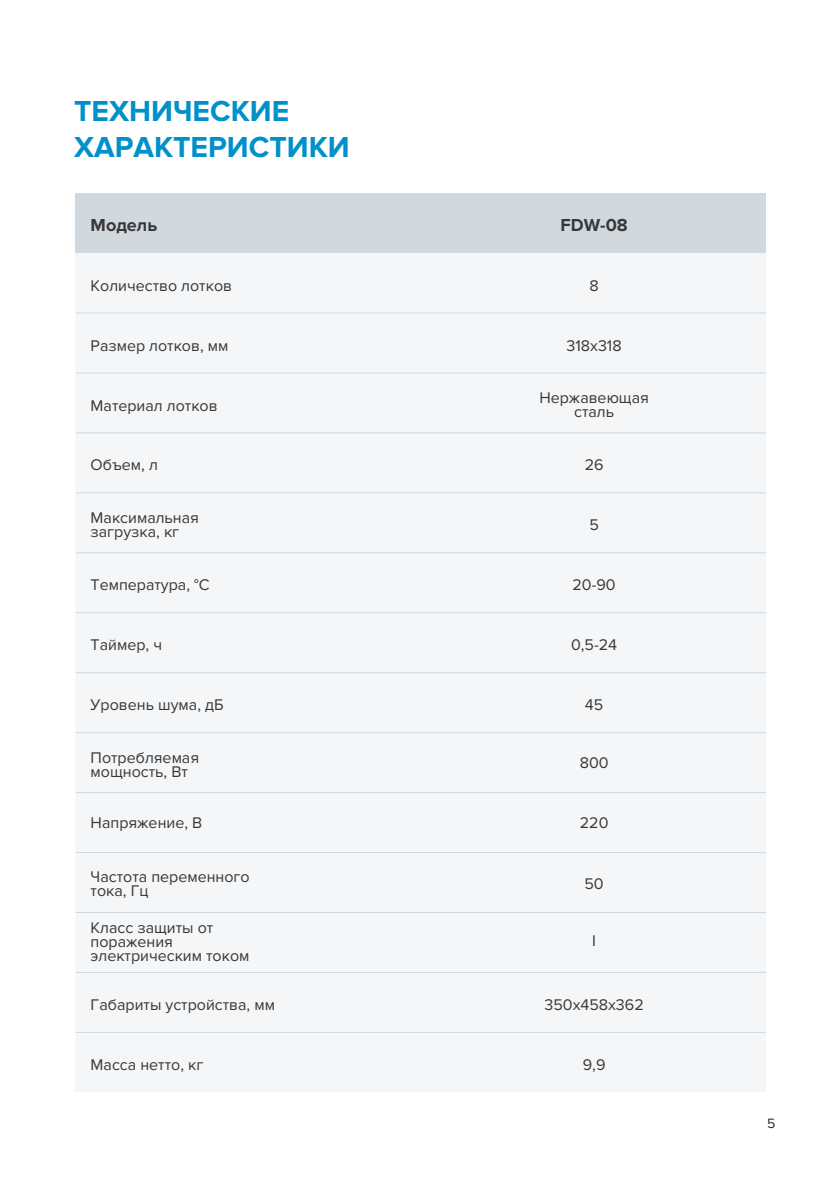
<style>
.page{position:relative;width:840px;height:1191px;background:#fff}
.page>*{position:absolute;margin:0;border:0;box-sizing:border-box;transform-origin:0 0}
.t1{font:700 30px/36px "Proxima Nova";color:#0090ca}
.t2{font:700 18px "Proxima Nova";color:#383839}
.t3{font:16px/14px "Proxima Nova";color:#383839}
.t4{font:14px "Proxima Nova";color:#262a2d}
</style>
<div class="page">
<div style="left:76px;top:193px;width:689px;height:60px;background:#d2d9de"></div>
<div style="left:76px;top:253px;width:689px;height:60px;background:#f4f6f7"></div>
<div style="left:76px;top:313px;width:689px;height:60px;background:#f4f6f7"></div>
<div style="left:76px;top:373px;width:689px;height:60px;background:#f4f6f7"></div>
<div style="left:76px;top:433px;width:689px;height:60px;background:#f4f6f7"></div>
<div style="left:76px;top:493px;width:689px;height:60px;background:#f4f6f7"></div>
<div style="left:76px;top:553px;width:689px;height:60px;background:#f4f6f7"></div>
<div style="left:76px;top:613px;width:689px;height:59px;background:#f4f6f7"></div>
<div style="left:76px;top:672px;width:689px;height:60px;background:#f4f6f7"></div>
<div style="left:76px;top:732px;width:689px;height:60px;background:#f4f6f7"></div>
<div style="left:76px;top:792px;width:689px;height:60px;background:#f4f6f7"></div>
<div style="left:76px;top:852px;width:689px;height:60px;background:#f4f6f7"></div>
<div style="left:76px;top:912px;width:689px;height:60px;background:#f4f6f7"></div>
<div style="left:76px;top:972px;width:689px;height:60px;background:#f4f6f7"></div>
<div style="left:76px;top:1032px;width:689px;height:60px;background:#f4f6f7"></div>
<hr style="left:76px;top:313px;width:689px;height:1px;background:#d2d9de">
<hr style="left:76px;top:372px;width:689px;height:1px;background:#d2d9de">
<hr style="left:76px;top:432px;width:689px;height:1px;background:#d2d9de">
<hr style="left:76px;top:492px;width:689px;height:1px;background:#d2d9de">
<hr style="left:76px;top:552px;width:689px;height:1px;background:#d2d9de">
<hr style="left:76px;top:612px;width:689px;height:1px;background:#d2d9de">
<hr style="left:76px;top:672px;width:689px;height:1px;background:#d2d9de">
<hr style="left:76px;top:732px;width:689px;height:1px;background:#d2d9de">
<hr style="left:76px;top:792px;width:689px;height:1px;background:#d2d9de">
<hr style="left:76px;top:852px;width:689px;height:1px;background:#d2d9de">
<hr style="left:76px;top:912px;width:689px;height:1px;background:#d2d9de">
<hr style="left:76px;top:972px;width:689px;height:1px;background:#d2d9de">
<hr style="left:76px;top:1032px;width:689px;height:1px;background:#d2d9de">
<h1 class="t1" style="left:74px;top:94px;width:277px">ТЕХНИЧЕСКИЕ<br>ХАРАКТЕРИСТИКИ</h1>
<p class="t2" style="left:91px;top:214px;width:68px">Модель</p>
<p class="t2" style="left:560px;top:214px;width:69px">FDW-08</p>
<p class="t3" style="left:91px;top:278px;width:143px">Количество лотков</p>
<p class="t3" style="left:589px;top:278px;width:11px">8</p>
<p class="t3" style="left:91px;top:338px;width:139px">Размер лотков, мм</p>
<p class="t3" style="left:566px;top:338px;width:57px">318х318</p>
<p class="t3" style="left:91px;top:398px;width:128px">Материал лотков</p>
<p class="t3" style="left:539px;top:391px;width:111px;text-align:center">Нержавеющая сталь</p>
<p class="t3" style="left:91px;top:458px;width:69px">Объем, л</p>
<p class="t3" style="left:91px;top:511px;width:110px">Максимальная загрузка, кг</p>
<p class="t3" style="left:91px;top:578px;width:120px">Температура, °C</p>
<p class="t3" style="left:584px;top:458px;width:20px">26</p>
<p class="t3" style="left:589px;top:517px;width:11px">5</p>
<p class="t3" style="left:572px;top:578px;width:45px">20-90</p>
<p class="t3" style="left:91px;top:638px;width:73px">Таймер, ч</p>
<p class="t3" style="left:570px;top:638px;width:48px">0,5-24</p>
<p class="t3" style="left:91px;top:698px;width:134px">Уровень шума, дБ</p>
<p class="t3" style="left:91px;top:750px;width:110px">Потребляемая мощность, Вт</p>
<p class="t3" style="left:584px;top:698px;width:20px">45</p>
<p class="t3" style="left:579px;top:755px;width:30px">800</p>
<p class="t3" style="left:91px;top:816px;width:113px">Напряжение, В</p>
<p class="t3" style="left:579px;top:816px;width:30px">220</p>
<p class="t3" style="left:91px;top:870px;width:160px">Частота переменного тока, Гц</p>
<p class="t3" style="left:91px;top:921px;width:160px">Класс защиты от поражения электрическим током</p>
<p class="t3" style="left:91px;top:998px;width:186px">Габариты устройства, мм</p>
<p class="t3" style="left:91px;top:1057px;width:114px">Масса нетто, кг</p>
<p class="t3" style="left:584px;top:877px;width:21px">50</p>
<p class="t3" style="left:592px;top:934px;width:5px">I</p>
<p class="t3" style="left:544px;top:998px;width:101px">350х458х362</p>
<p class="t3" style="left:582px;top:1057px;width:24px">9,9</p>
<p class="t4" style="left:766px;top:1114px;width:10px">5</p>
</div>
